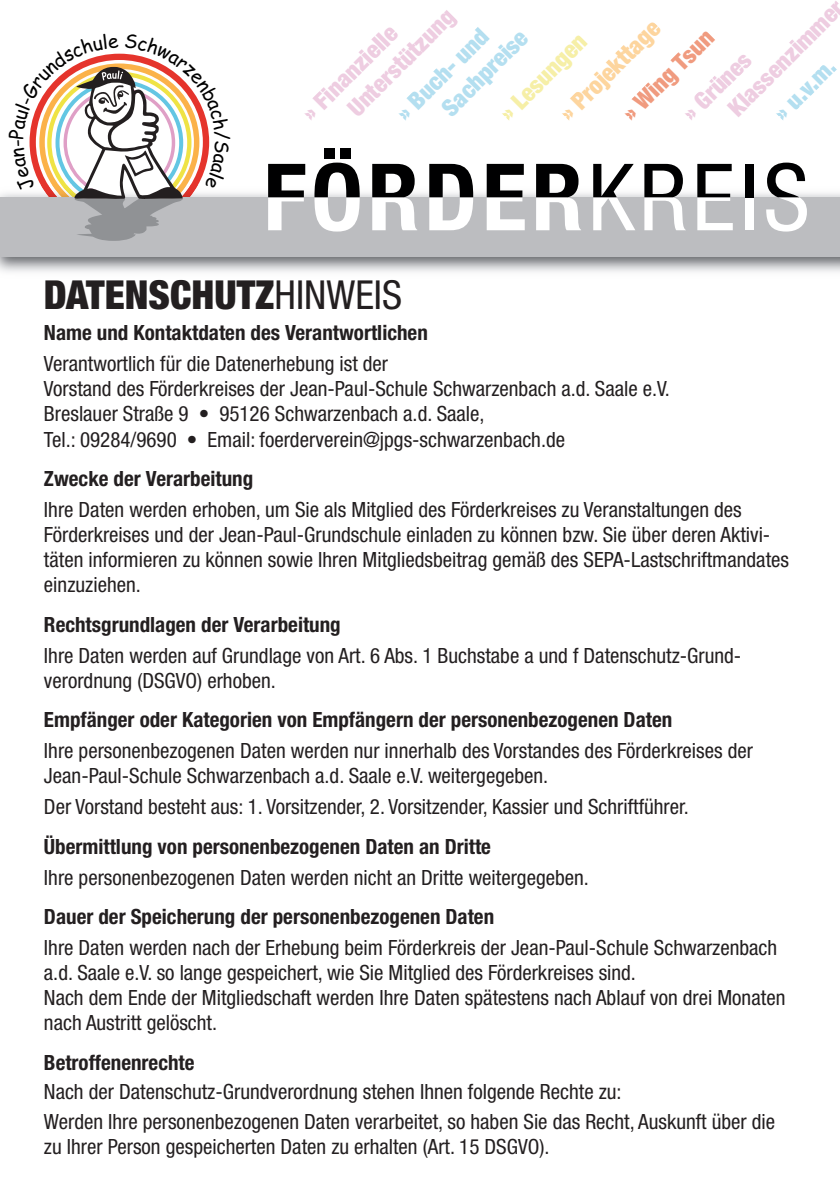
<style>
.page{position:relative;width:840px;height:1191px;background:#fff}
.page>*{position:absolute;margin:0;border:0;box-sizing:border-box;transform-origin:0 0}
.t1{font:900 condensed 40px "Helvetica Neue LT Std";color:#231f20}
.t2{font:900 condensed 24px/28.8px "Helvetica Neue LT Std";color:#eecde1}
.t3{font:900 condensed 24px/28.8px "Helvetica Neue LT Std";color:#b4dff0}
.t4{font:900 condensed 24px "Helvetica Neue LT Std";color:#fdd59e}
.t5{font:900 condensed 24px "Helvetica Neue LT Std";color:#f6efa7}
.t6{font:900 condensed 24px "Helvetica Neue LT Std";color:#f09b7f}
.t7{font:condensed 21px/25.2px "Helvetica Neue LT Std";color:#231f20}
.t8{font:700 condensed 21px "Helvetica Neue LT Std";color:#231f20}
.s1{font-weight:400}
</style>
<div class="page">
<img style="left:0;top:185px;width:839px;height:87px">
<div style="left:0;top:197px;width:839px;height:59px;background:#bcbdc0"></div>
<div style="left:744px;top:197px;width:8px;height:33px;background:#fff"></div>
<svg style="left:268px;top:164px;width:37px;height:66px"></svg>
<div style="left:339px;top:148px;width:11px;height:11px;background:#000001"></div>
<div style="left:324px;top:148px;width:10px;height:11px;background:#000001"></div>
<svg style="left:314px;top:163px;width:45px;height:68px"></svg>
<svg style="left:372px;top:164px;width:45px;height:66px"></svg>
<svg style="left:429px;top:164px;width:44px;height:66px"></svg>
<svg style="left:486px;top:164px;width:38px;height:66px"></svg>
<svg style="left:536px;top:164px;width:44px;height:66px"></svg>
<svg style="left:593px;top:164px;width:42px;height:66px"></svg>
<svg style="left:644px;top:164px;width:41px;height:66px"></svg>
<svg style="left:697px;top:164px;width:35px;height:66px"></svg>
<div style="left:744px;top:164px;width:8px;height:33px;background:#000001"></div>
<svg style="left:765px;top:163px;width:41px;height:68px"></svg>
<svg style="left:9px;top:53px;width:221px;height:188px"></svg>
<p class="t2" style="left:700px;top:81px;width:153px;text-indent:-36px;rotate:-45deg">» Grünes<br>Klassenzimmer</p>
<p class="t2" style="left:320px;top:81px;width:142px;text-indent:-36px;rotate:-45deg">» Finanzielle<br>Unterstützung</p>
<p class="t4" style="left:552px;top:106px;width:133px;rotate:-45deg">» Projekttage</p>
<p class="t3" style="left:414px;top:81px;width:112px;text-indent:-36px;rotate:-45deg">» Buch- und<br>Sachpreise</p>
<p class="t6" style="left:615px;top:106px;width:120px;rotate:-45deg">» Wing Tsun</p>
<p class="t5" style="left:492px;top:106px;width:114px;rotate:-45deg">» Lesungen</p>
<p class="t3" style="left:766px;top:106px;width:78px;rotate:-45deg">» u.v.m.</p>
<p class="t1" style="left:44px;top:270px;width:359px">DATENSCHUTZ<span class="s1">HINWEIS</span></p>
<p class="t8" style="left:44px;top:320px;width:385px">Name und Kontaktdaten des Verantwortlichen</p>
<p class="t7" style="left:44px;top:351px;width:627px">Verantwortlich für die Datenerhebung ist der<br>Vorstand des Förderkreises der Jean-Paul-Schule Schwarzenbach a.d. Saale e.V.<br>Breslauer Straße 9 • 95126 Schwarzenbach a.d. Saale,<br>Tel.: 09284/9690 • Email: foerderverein@jpgs-schwarzenbach.de</p>
<p class="t8" style="left:44px;top:466px;width:211px">Zwecke der Verarbeitung</p>
<p class="t7" style="left:44px;top:496px;width:746px">Ihre Daten werden erhoben, um Sie als Mitglied des Förderkreises zu Veranstaltungen des Förderkreises und der Jean-Paul-Grundschule einladen zu können bzw. Sie über deren Aktivi&shy;täten informieren zu können sowie Ihren Mitgliedsbeitrag gemäß des SEPA-Lastschriftmandates einzuziehen.</p>
<p class="t8" style="left:44px;top:611px;width:298px">Rechtsgrundlagen der Verarbeitung</p>
<p class="t7" style="left:44px;top:642px;width:698px">Ihre Daten werden auf Grundlage von Art. 6 Abs. 1 Buchstabe a und f Datenschutz-Grund&shy;verordnung (DSGVO) erhoben.</p>
<p class="t8" style="left:44px;top:707px;width:629px">Empfänger oder Kategorien von Empfängern der personenbezogenen Daten</p>
<p class="t7" style="left:44px;top:738px;width:710px">Ihre personenbezogenen Daten werden nur innerhalb des Vorstandes des Förderkreises der<br>Jean-Paul-Schule Schwarzenbach a.d. Saale e.V. weitergegeben.</p>
<p class="t7" style="left:44px;top:794px;width:646px">Der Vorstand besteht aus: 1. Vorsitzender, 2. Vorsitzender, Kassier und Schriftführer.</p>
<p class="t8" style="left:44px;top:833px;width:448px">Übermittlung von personenbezogenen Daten an Dritte</p>
<p class="t7" style="left:44px;top:864px;width:546px">Ihre personenbezogenen Daten werden nicht an Dritte weitergegeben.</p>
<p class="t8" style="left:44px;top:903px;width:451px">Dauer der Speicherung der personenbezogenen Daten</p>
<p class="t7" style="left:44px;top:934px;width:742px">Ihre Daten werden nach der Erhebung beim Förderkreis der Jean-Paul-Schule Schwarzenbach a.d. Saale e.V. so lange gespeichert, wie Sie Mitglied des Förderkreises sind.<br>Nach dem Ende der Mitgliedschaft werden Ihre Daten spätestens nach Ablauf von drei Monaten nach Austritt gelöscht.</p>
<p class="t8" style="left:44px;top:1049px;width:152px">Betroffenenrechte</p>
<p class="t7" style="left:44px;top:1079px;width:579px">Nach der Datenschutz-Grundverordnung stehen Ihnen folgende Rechte zu:</p>
<p class="t7" style="left:44px;top:1108px;width:732px">Werden Ihre personenbezogenen Daten verarbeitet, so haben Sie das Recht, Auskunft über die zu Ihrer Person gespeicherten Daten zu erhalten (Art. 15 DSGVO).</p>
</div>
